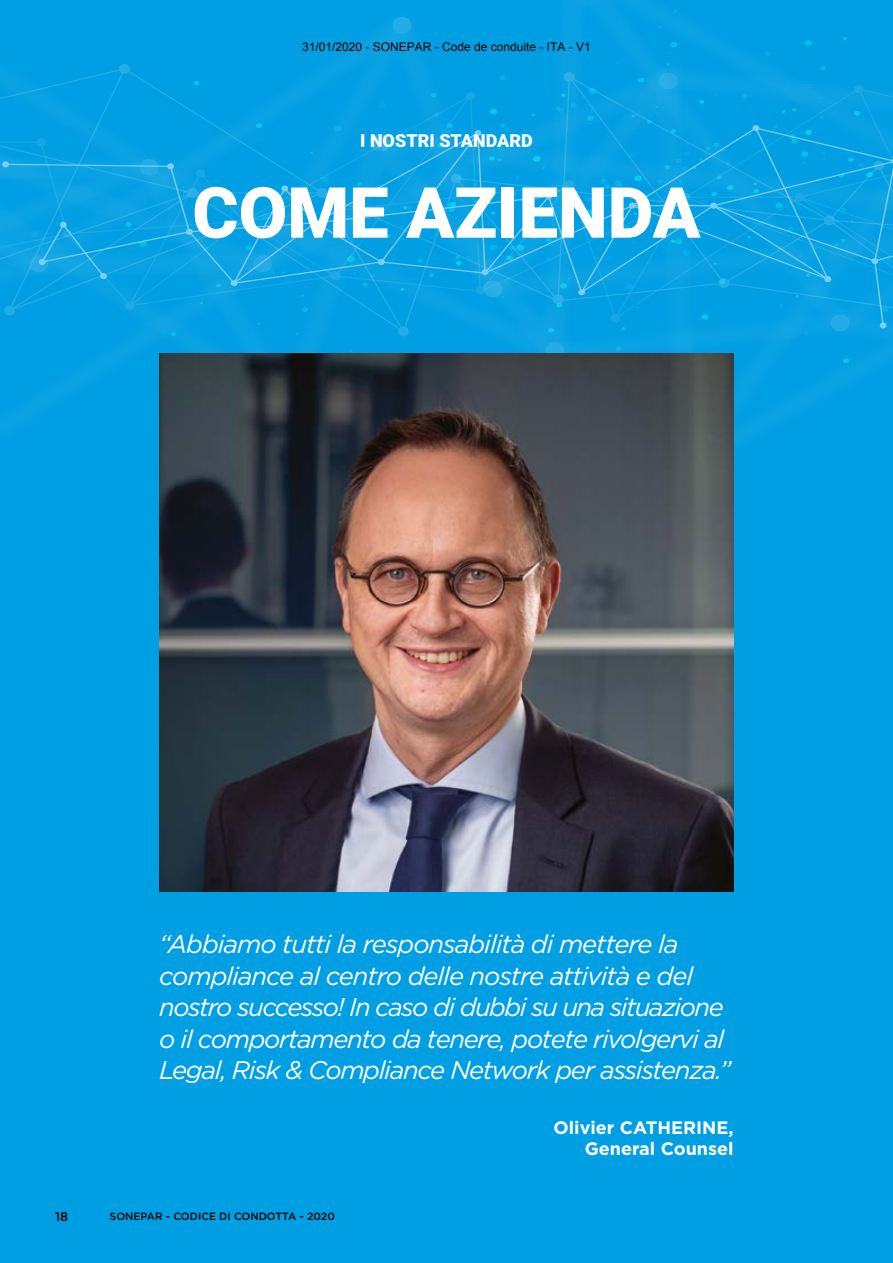
<style>
.page{position:relative;width:893px;height:1263px;background:#009fe3}
.page>*{position:absolute;margin:0;border:0;box-sizing:border-box;transform-origin:0 0}
.t1{font:900 70.5px "Roboto";color:#fff}
.t2{font:italic 25.5px/31.5px "Gotham";letter-spacing:-.05em;color:#fff}
.t3{font:700 18px/21px "Gotham";color:#fff;text-align:right}
.t4{font:900 18px "Roboto";color:#fff}
.t5{font:500 12.75px "Gotham";color:#000}
.t6{font:12px "Arial";color:#000}
.t7{font:500 10.5px "Gotham";color:#000}
</style>
<div class="page">
<svg style="left:0;top:0;width:893px;height:363px"></svg>
<img style="left:159px;top:354px;width:575px;height:538px">
<p class="t6" style="left:302px;top:39px;width:290px">31/01/2020 - SONEPAR - Code de conduite - ITA - V1</p>
<p class="t4" style="left:360px;top:128px;width:174px">I NOSTRI STANDARD</p>
<h1 class="t1" style="left:192px;top:163px;width:510px">COME AZIENDA</h1>
<p class="t2" style="left:159px;top:928px;width:573px">“Abbiamo tutti la responsabilità di mettere la compliance al centro delle nostre attività e del nostro successo! In caso di dubbi su una situazione o il comportamento da tenere, potete rivolgervi al Legal, Risk &amp; Compliance Network per assistenza.”</p>
<p class="t3" style="left:553px;top:1117px;width:182px">Olivier CATHERINE,<br>General Counsel</p>
<p class="t5" style="left:55px;top:1208px;width:15px">18</p>
<p class="t7" style="left:110px;top:1210px;width:227px">SONEPAR - CODICE DI CONDOTTA - 2020</p>
</div>
